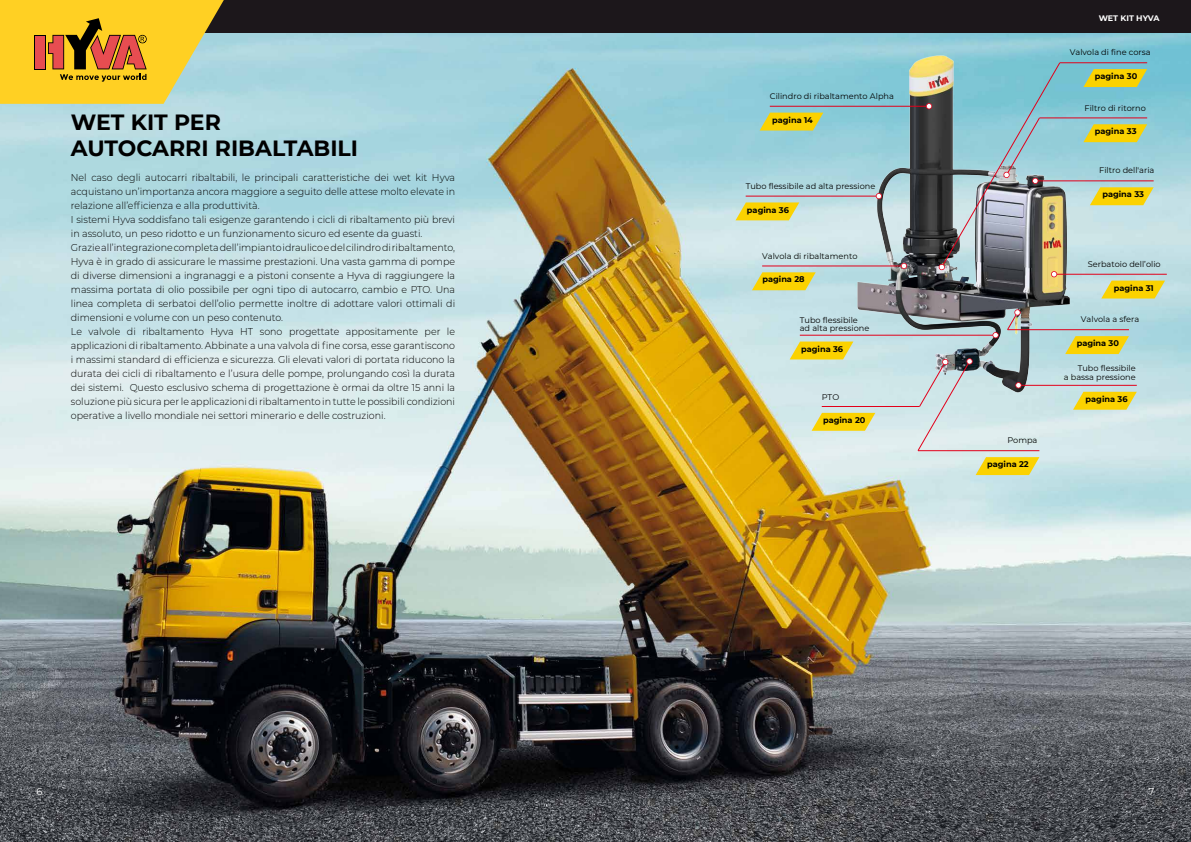
<style>
.page{position:relative;width:1191px;height:842px;background:#fff}
.page>*{position:absolute;margin:0;border:0;box-sizing:border-box;transform-origin:0 0}
.t1{font:700 22px/26.4px "Montserrat";color:#000}
.t2{font:300 10px/14px "Montserrat";color:#000;scale:.95 1}
.t3{font:10px "Montserrat";color:#fff}
.t4{font:8.2px/8.2px "Montserrat";color:#000;text-align:right}
.t5{font:700 8.2px "Montserrat";color:#000}
.t6{font:700 8px "Montserrat";color:#fff}
</style>
<div class="page">
<img style="left:0;top:33px;width:1191px;height:809px">
<img style="left:765px;top:33px;width:407px;height:392px">
<hr style="left:1039px;top:118px;width:108px;height:1px;background:#e2001a">
<svg style="left:1083px;top:124px;width:64px;height:18px"></svg>
<hr style="left:1035px;top:180px;width:118px;height:1px;background:#e2001a">
<svg style="left:1089px;top:187px;width:64px;height:18px"></svg>
<hr style="left:1054px;top:274px;width:112px;height:1px;background:#e2001a">
<svg style="left:1101px;top:281px;width:64px;height:17px"></svg>
<hr style="left:770px;top:106px;width:159px;height:1px;background:#e2001a">
<svg style="left:926px;top:103px;width:6px;height:6px"></svg>
<svg style="left:759px;top:113px;width:64px;height:18px"></svg>
<hr style="left:762px;top:266px;width:142px;height:1px;background:#e2001a">
<svg style="left:901px;top:263px;width:6px;height:6px"></svg>
<svg style="left:752px;top:272px;width:63px;height:18px"></svg>
<hr style="left:1059px;top:62px;width:88px;height:1px;background:#e2001a">
<svg style="left:938px;top:62px;width:122px;height:215px;background:#8aa4a8"></svg>
<svg style="left:1083px;top:69px;width:64px;height:18px"></svg>
<hr style="left:1018px;top:385px;width:118px;height:1px;background:#e2001a">
<svg style="left:1073px;top:392px;width:63px;height:18px"></svg>
<hr style="left:1007px;top:329px;width:122px;height:1px;background:#e2001a">
<svg style="left:1065px;top:336px;width:64px;height:18px"></svg>
<svg style="left:1006px;top:309px;width:15px;height:22px"></svg>
<hr style="left:800px;top:335px;width:195px;height:1px;background:#e2001a">
<svg style="left:992px;top:332px;width:6px;height:6px"></svg>
<svg style="left:789px;top:342px;width:64px;height:17px"></svg>
<hr style="left:821px;top:406px;width:98px;height:1px;background:#e2001a">
<svg style="left:811px;top:413px;width:64px;height:18px"></svg>
<svg style="left:917px;top:358px;width:122px;height:117px;background:#c9d2c7"></svg>
<hr style="left:745px;top:196px;width:134px;height:1px;background:#e2001a">
<svg style="left:875px;top:193px;width:7px;height:6px"></svg>
<svg style="left:735px;top:202px;width:64px;height:18px"></svg>
<div style="left:0;top:0;width:1191px;height:33px;background:#1c171b"></div>
<svg style="left:0;top:0;width:227px;height:104px;background:#dfb73c"></svg>
<p class="t6" style="left:1098px;top:12px;width:62px">WET KIT HYVA</p>
<p class="t4" style="left:1069px;top:48px;width:82px">Valvola di fine corsa</p>
<h1 class="t1" style="left:71px;top:107px;width:289px">WET KIT PER<br>AUTOCARRI RIBALTABILI</h1>
<p class="t2" style="left:71px;top:170px;width:406px">Nel caso degli autocarri ribaltabili, le principali caratteristiche dei wet kit Hyva acquistano un’importanza ancora maggiore a seguito delle attese molto elevate in relazione all’efficienza e alla produttività.<br>I sistemi Hyva soddisfano tali esigenze garantendo i cicli di ribaltamento più brevi in assoluto, un peso ridotto e un funzionamento sicuro ed esente da guasti.<br>Grazie all’integrazione completa dell’impianto idraulico e del cilindro di ribaltamento, Hyva è in grado di assicurare le massime prestazioni. Una vasta gamma di pompe di diverse dimensioni a ingranaggi e a pistoni consente a Hyva di raggiungere la massima portata di olio possibile per ogni tipo di autocarro, cambio e PTO. Una linea completa di serbatoi dell’olio permette inoltre di adottare valori ottimali di dimensioni e volume con un peso contenuto.<br>Le valvole di ribaltamento Hyva HT sono progettate appositamente per le applicazioni di ribaltamento. Abbinate a una valvola di fine corsa, esse garantiscono i massimi standard di efficienza e sicurezza. Gli elevati valori di portata riducono la durata dei cicli di ribaltamento e l’usura delle pompe, prolungando così la durata dei sistemi. Questo esclusivo schema di progettazione è ormai da oltre 15 anni la soluzione più sicura per le applicazioni di ribaltamento in tutte le possibili condizioni operative a livello mondiale nei settori minerario e delle costruzioni.</p>
<p class="t4" style="left:770px;top:91px;width:126px">Cilindro di ribaltamento Alpha</p>
<p class="t5" style="left:772px;top:114px;width:42px">pagina 14</p>
<p class="t4" style="left:745px;top:181px;width:131px">Tubo flessibile ad alta pressione</p>
<p class="t5" style="left:747px;top:204px;width:44px">pagina 36</p>
<p class="t4" style="left:762px;top:252px;width:97px">Valvola di ribaltamento</p>
<p class="t5" style="left:762px;top:274px;width:44px">pagina 28</p>
<p class="t4" style="left:800px;top:315px;width:71px;text-align:left">Tubo flessibile ad alta pressione</p>
<p class="t5" style="left:801px;top:343px;width:44px">pagina 36</p>
<p class="t4" style="left:821px;top:393px;width:19px">PTO</p>
<p class="t5" style="left:823px;top:414px;width:44px">pagina 20</p>
<p class="t4" style="left:1007px;top:436px;width:32px">Pompa</p>
<p class="t5" style="left:987px;top:458px;width:43px">pagina 22</p>
<p class="t5" style="left:1094px;top:70px;width:44px">pagina 30</p>
<p class="t4" style="left:1084px;top:103px;width:63px">Filtro di ritorno</p>
<p class="t5" style="left:1094px;top:125px;width:43px">pagina 33</p>
<p class="t4" style="left:1099px;top:166px;width:57px">Filtro dell'aria</p>
<p class="t5" style="left:1102px;top:188px;width:43px">pagina 33</p>
<p class="t4" style="left:1087px;top:260px;width:74px">Serbatoio dell’olio</p>
<p class="t5" style="left:1113px;top:282px;width:41px">pagina 31</p>
<p class="t4" style="left:1081px;top:315px;width:60px">Valvola a sfera</p>
<p class="t5" style="left:1076px;top:337px;width:44px">pagina 30</p>
<p class="t4" style="left:1063px;top:364px;width:73px">Tubo flessibile<br>a bassa pressione</p>
<p class="t5" style="left:1085px;top:393px;width:44px">pagina 36</p>
<p class="t3" style="left:36px;top:784px;width:8px">6</p>
<p class="t3" style="left:1148px;top:784px;width:7px">7</p>
</div>
